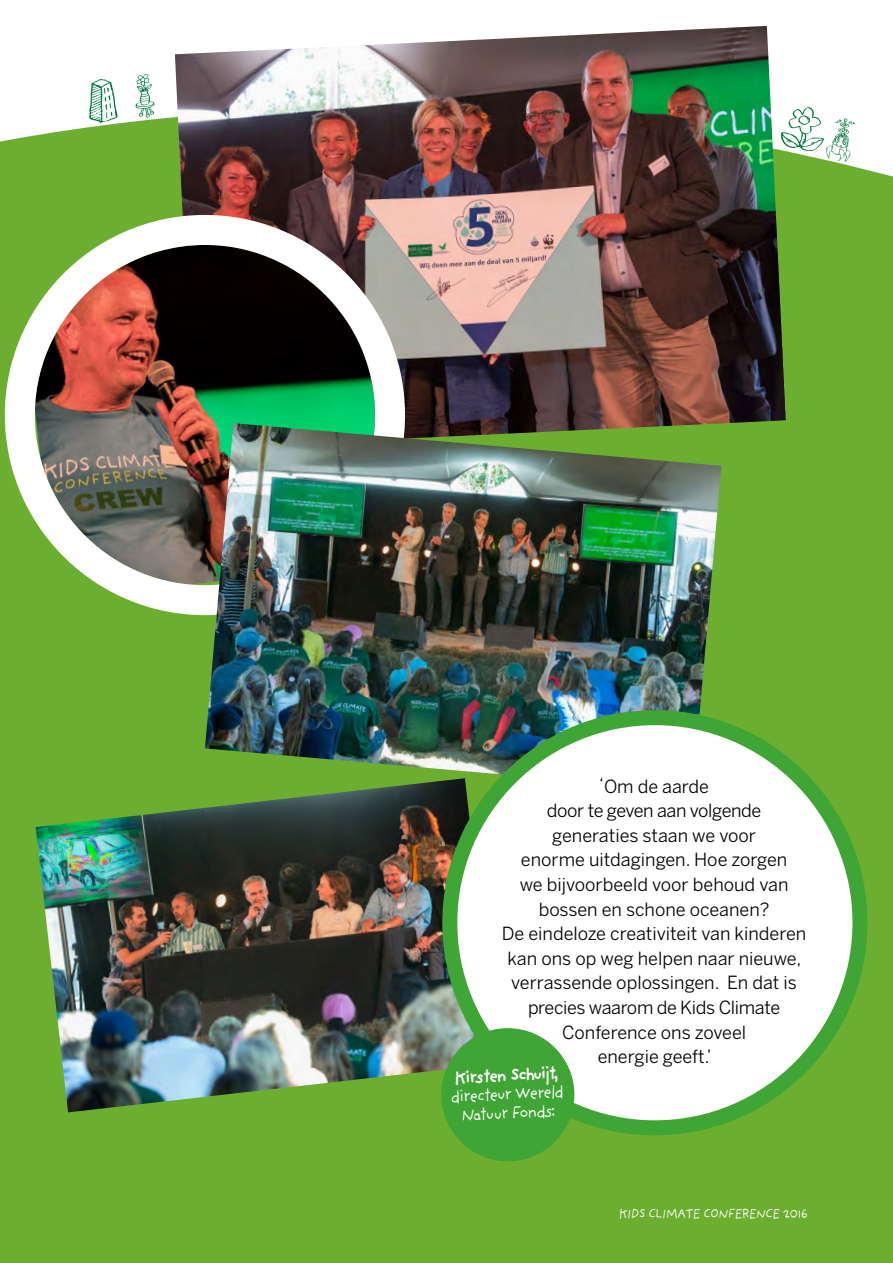
<style>
.page{position:relative;width:893px;height:1263px;background:#fff}
.page>*{position:absolute;margin:0;border:0;box-sizing:border-box;transform-origin:0 0}
.t1{font:18.15px/19px "Providence Sans";color:#fff;text-align:center}
.t2{font:700 18.15px "Providence Sans";color:#fff}
.t3{font:18px/24.6px "Benton Sans";color:#000;text-align:center}
.t4{font:13.5px "Providence Sans";letter-spacing:-.1em;color:#fff}
</style>
<div class="page">
<div style="left:15px;top:123px;width:878px;height:1140px;background:#6cae30"></div>
<div style="left:0;top:138px;width:15px;height:1125px;background:#6cae30"></div>
<img style="left:175px;top:26px;width:611px;height:423px">
<img style="left:6px;top:216px;width:398px;height:416px">
<img style="left:205px;top:423px;width:516px;height:368px">
<img style="left:36px;top:778px;width:461px;height:334px">
<div style="left:450px;top:718px;width:410px;height:410px;background:#fff;border-radius:50%"></div>
<div style="left:442px;top:710px;width:425px;height:425px;border:15px solid #3fa535;border-radius:50%"></div>
<div style="left:442px;top:1029px;width:132px;height:131px;background:#3fa535;border-radius:50%"></div>
<img style="left:89px;top:74px;width:766px;height:88px">
<p class="t3" style="left:502px;top:773px;width:306px">‘Om de aarde<br>door te geven aan volgende generaties staan we voor<br>enorme uitdagingen. Hoe zorgen<br>we bijvoorbeeld voor behoud van bossen en schone oceanen?<br>De eindeloze creativiteit van kinderen kan ons op weg helpen naar nieuwe, verrassende oplossingen. En dat is precies waarom de Kids Climate<br>Conference ons zoveel<br>energie geeft.’</p>
<p class="t2" style="left:453px;top:1067px;width:106px;rotate:-3deg">Kirsten Schuijt,</p>
<p class="t1" style="left:450px;top:1087px;width:116px;rotate:-3deg">directeur Wereld<br>Natuur Fonds:</p>
<p class="t4" style="left:618px;top:1205px;width:191px">KIDS CLIMATE CONFERENCE 2016</p>
</div>
